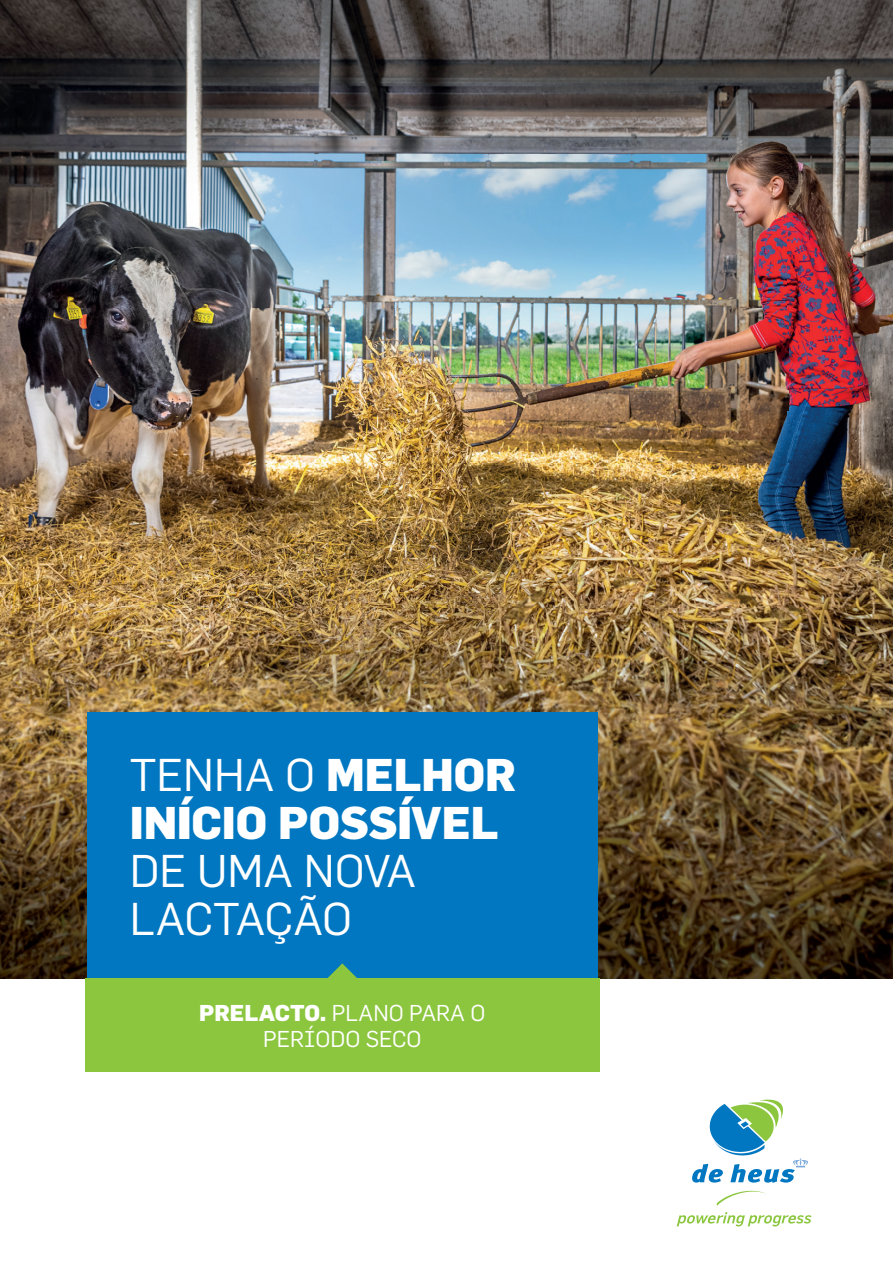
<style>
.page{position:relative;width:893px;height:1263px;background:#fff}
.page>*{position:absolute;margin:0;border:0;box-sizing:border-box;transform-origin:0 0}
.t1{font:800 45px/48px "Flama";color:#fff}
.t2{font:45px/48px "Flama";color:#fff}
.t3{font:22.5px/25.5px "Flama";color:#fff;text-align:center}
.s1{font-weight:400}
.s2{font-weight:800}
</style>
<div class="page">
<img style="left:0;top:0;width:788px;height:463px">
<img style="left:788px;top:0;width:105px;height:608px">
<img style="left:0;top:463px;width:157px;height:145px">
<img style="left:157px;top:463px;width:631px;height:145px">
<img style="left:52px;top:978px;width:473px;height:1px">
<img style="left:525px;top:978px;width:368px;height:1px">
<img style="left:0;top:608px;width:893px;height:370px">
<svg style="left:717px;top:1191px;width:49px;height:15px"></svg>
<svg style="left:692px;top:1099px;width:116px;height:84px"></svg>
<svg style="left:677px;top:1212px;width:135px;height:14px"></svg>
<div style="left:87px;top:712px;width:510px;height:266px;background:#0077c0"></div>
<svg style="left:328px;top:963px;width:29px;height:15px"></svg>
<div style="left:85px;top:978px;width:515px;height:93px;background:#8bc63e"></div>
<h1 class="t1" style="left:130px;top:749px;width:388px"><span class="s1">TENHA O</span> MELHOR<br>INÍCIO POSSÍVEL</h1>
<h1 class="t2" style="left:130px;top:846px;width:288px">DE UMA NOVA<br>LACTAÇÃO</h1>
<p class="t3" style="left:199px;top:1000px;width:288px"><span class="s2">PRELACTO.</span> PLANO PARA O<br>PERÍODO SECO</p>
</div>
